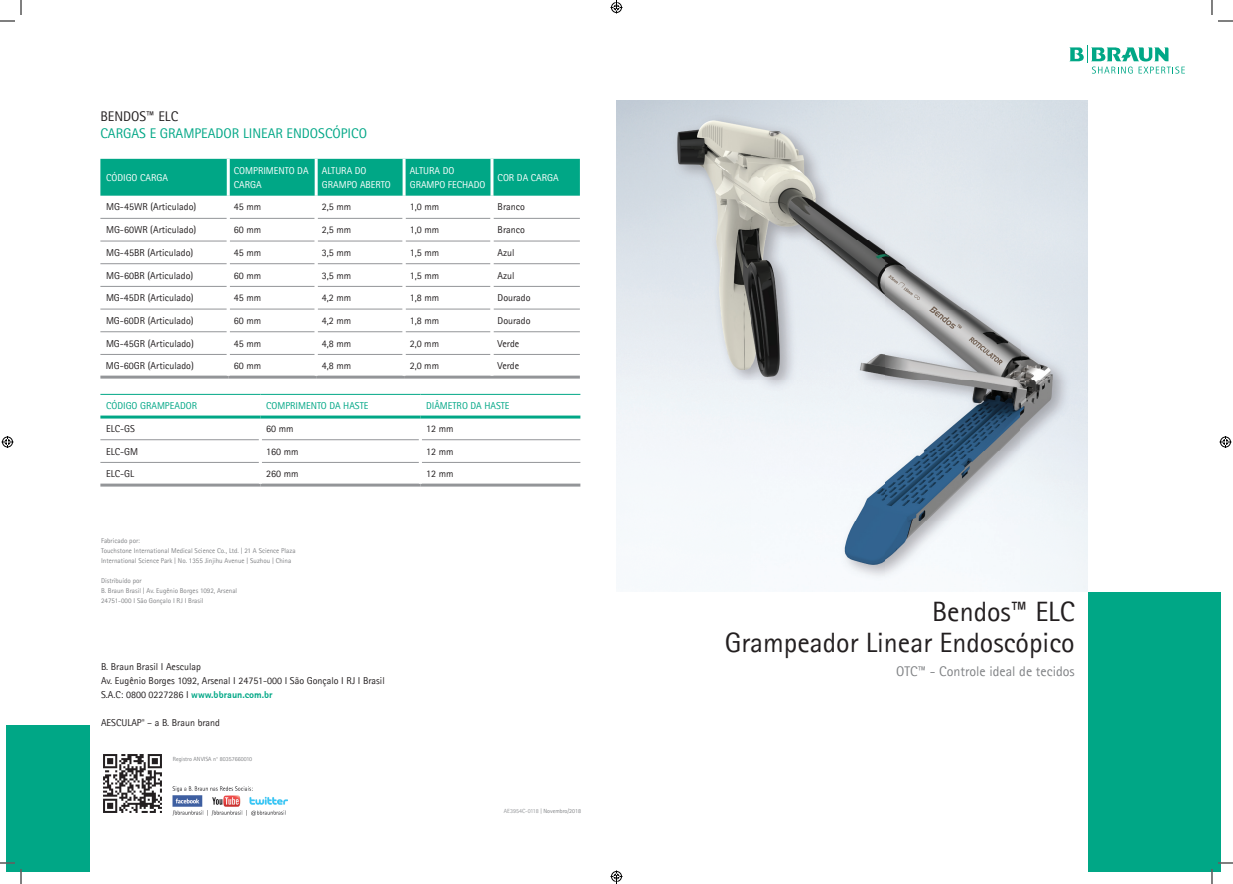
<style>
.page{position:relative;width:1233px;height:884px;background:#fff}
.page>*{position:absolute;margin:0;border:0;box-sizing:border-box;transform-origin:0 0}
.t1{font:28px/31px "Rotis Sans Serif";color:#231f20;text-align:right}
.t2{font:14px "Rotis Sans Serif";color:#00a786}
.t3{font:14px "Rotis Sans Serif";color:#808285}
.t4{font:14px "Rotis Sans Serif";color:#231f20}
.t5{font:10px/14px "Rotis Sans Serif";color:#231f20}
.t6{font:10px/14px "Rotis Sans Serif";color:#fff}
.t7{font:10px "Rotis Sans Serif";color:#00a786}
.t8{font:7px/10px "Rotis Sans Serif";color:#808285}
.t9{font:6px "Rotis Sans Serif";color:#808285}
.s1{font-weight:700;color:#00a786}
.s2{color:#939598}
</style>
<div class="page">
<svg style="left:1069px;top:45px;width:115px;height:29px"></svg>
<div style="left:1087px;top:591px;width:133px;height:280px;background:#00a786"></div>
<img style="left:103px;top:754px;width:59px;height:59px">
<img style="left:173px;top:787px;width:114px;height:28px">
<div style="left:7px;top:725px;width:83px;height:146px;background:#00a786"></div>
<img style="left:616px;top:100px;width:472px;height:491px">
<div style="left:100px;top:159px;width:480px;height:37px;background:#00a786"></div>
<hr style="left:100px;top:218px;width:127px;height:1px;background:#939598">
<hr style="left:230px;top:218px;width:85px;height:1px;background:#939598">
<hr style="left:318px;top:218px;width:84px;height:1px;background:#939598">
<hr style="left:405px;top:218px;width:85px;height:1px;background:#939598">
<hr style="left:493px;top:218px;width:87px;height:1px;background:#939598">
<hr style="left:100px;top:241px;width:127px;height:1px;background:#939598">
<hr style="left:230px;top:241px;width:85px;height:1px;background:#939598">
<hr style="left:318px;top:241px;width:84px;height:1px;background:#939598">
<hr style="left:405px;top:241px;width:85px;height:1px;background:#939598">
<hr style="left:493px;top:241px;width:87px;height:1px;background:#939598">
<hr style="left:100px;top:263px;width:127px;height:1px;background:#939598">
<hr style="left:230px;top:263px;width:85px;height:1px;background:#939598">
<hr style="left:318px;top:263px;width:84px;height:1px;background:#939598">
<hr style="left:405px;top:263px;width:85px;height:1px;background:#939598">
<hr style="left:493px;top:263px;width:87px;height:1px;background:#939598">
<hr style="left:100px;top:286px;width:127px;height:1px;background:#939598">
<hr style="left:230px;top:286px;width:85px;height:1px;background:#939598">
<hr style="left:318px;top:286px;width:84px;height:1px;background:#939598">
<hr style="left:405px;top:286px;width:85px;height:1px;background:#939598">
<hr style="left:493px;top:286px;width:87px;height:1px;background:#939598">
<hr style="left:100px;top:309px;width:127px;height:1px;background:#939598">
<hr style="left:230px;top:309px;width:85px;height:1px;background:#939598">
<hr style="left:318px;top:309px;width:84px;height:1px;background:#939598">
<hr style="left:405px;top:309px;width:85px;height:1px;background:#939598">
<hr style="left:493px;top:309px;width:87px;height:1px;background:#939598">
<hr style="left:100px;top:331px;width:127px;height:1px;background:#939598">
<hr style="left:230px;top:331px;width:85px;height:1px;background:#939598">
<hr style="left:318px;top:331px;width:84px;height:1px;background:#939598">
<hr style="left:405px;top:331px;width:85px;height:1px;background:#939598">
<hr style="left:493px;top:331px;width:87px;height:1px;background:#939598">
<hr style="left:100px;top:354px;width:127px;height:1px;background:#939598">
<hr style="left:230px;top:354px;width:85px;height:1px;background:#939598">
<hr style="left:318px;top:354px;width:84px;height:1px;background:#939598">
<hr style="left:405px;top:354px;width:85px;height:1px;background:#939598">
<hr style="left:493px;top:354px;width:87px;height:1px;background:#939598">
<hr style="left:100px;top:376px;width:128px;height:3px;background:#939598">
<hr style="left:228px;top:376px;width:88px;height:3px;background:#939598">
<hr style="left:316px;top:376px;width:88px;height:3px;background:#939598">
<hr style="left:404px;top:376px;width:88px;height:3px;background:#939598">
<hr style="left:492px;top:376px;width:88px;height:3px;background:#939598">
<hr style="left:227px;top:159px;width:3px;height:37px;background:#fff">
<hr style="left:315px;top:159px;width:3px;height:37px;background:#fff">
<hr style="left:402px;top:159px;width:3px;height:37px;background:#fff">
<hr style="left:490px;top:159px;width:3px;height:37px;background:#fff">
<hr style="left:100px;top:484px;width:160px;height:3px;background:#939598">
<hr style="left:260px;top:484px;width:160px;height:3px;background:#939598">
<hr style="left:420px;top:484px;width:160px;height:3px;background:#939598">
<hr style="left:100px;top:439px;width:159px;height:1px;background:#939598">
<hr style="left:262px;top:439px;width:157px;height:1px;background:#939598">
<hr style="left:422px;top:439px;width:158px;height:1px;background:#939598">
<hr style="left:100px;top:462px;width:159px;height:1px;background:#939598">
<hr style="left:262px;top:462px;width:157px;height:1px;background:#939598">
<hr style="left:422px;top:462px;width:158px;height:1px;background:#939598">
<hr style="left:100px;top:416px;width:160px;height:3px;background:#00a786">
<hr style="left:260px;top:416px;width:160px;height:3px;background:#00a786">
<hr style="left:420px;top:416px;width:160px;height:3px;background:#00a786">
<hr style="left:100px;top:394px;width:160px;height:1px;background:#00a786">
<hr style="left:260px;top:394px;width:160px;height:1px;background:#00a786">
<hr style="left:420px;top:394px;width:160px;height:1px;background:#00a786">
<svg style="left:1218px;top:20px;width:15px;height:2px"></svg>
<svg style="left:1218px;top:862px;width:15px;height:2px"></svg>
<svg style="left:0;top:0;width:22px;height:22px"></svg>
<svg style="left:0;top:862px;width:22px;height:22px"></svg>
<svg style="left:1211px;top:0;width:1px;height:15px"></svg>
<svg style="left:1211px;top:869px;width:1px;height:15px"></svg>
<svg style="left:2px;top:436px;width:12px;height:12px"></svg>
<svg style="left:1219px;top:436px;width:12px;height:12px"></svg>
<svg style="left:610px;top:0;width:12px;height:14px"></svg>
<svg style="left:610px;top:870px;width:12px;height:14px"></svg>
<h2 class="t4" style="left:100px;top:108px;width:79px">BENDOS™ ELC</h2>
<h2 class="t2" style="left:100px;top:125px;width:268px">CARGAS E GRAMPEADOR LINEAR ENDOSCÓPICO</h2>
<p class="t6" style="left:106px;top:170px;width:63px">CÓDIGO CARGA</p>
<p class="t6" style="left:234px;top:163px;width:76px">COMPRIMENTO DA<br>CARGA</p>
<p class="t6" style="left:322px;top:163px;width:70px">ALTURA DO<br>GRAMPO ABERTO</p>
<p class="t6" style="left:410px;top:163px;width:77px">ALTURA DO<br>GRAMPO FECHADO</p>
<p class="t6" style="left:497px;top:170px;width:62px">COR DA CARGA</p>
<p class="t5" style="left:106px;top:200px;width:92px">MG-45WR (Articulado)</p>
<p class="t5" style="left:234px;top:200px;width:29px">45 mm</p>
<p class="t5" style="left:322px;top:200px;width:31px">2,5 mm</p>
<p class="t5" style="left:410px;top:200px;width:31px">1,0 mm</p>
<p class="t5" style="left:497px;top:200px;width:29px">Branco</p>
<p class="t5" style="left:106px;top:223px;width:92px">MG-60WR (Articulado)</p>
<p class="t5" style="left:234px;top:223px;width:29px">60 mm</p>
<p class="t5" style="left:322px;top:223px;width:31px">2,5 mm</p>
<p class="t5" style="left:410px;top:223px;width:31px">1,0 mm</p>
<p class="t5" style="left:497px;top:223px;width:29px">Branco</p>
<p class="t5" style="left:106px;top:245px;width:89px">MG-45BR (Articulado)</p>
<p class="t5" style="left:234px;top:245px;width:29px">45 mm</p>
<p class="t5" style="left:322px;top:245px;width:31px">3,5 mm</p>
<p class="t5" style="left:410px;top:245px;width:31px">1,5 mm</p>
<p class="t5" style="left:497px;top:245px;width:19px">Azul</p>
<p class="t5" style="left:106px;top:268px;width:89px">MG-60BR (Articulado)</p>
<p class="t5" style="left:234px;top:268px;width:29px">60 mm</p>
<p class="t5" style="left:322px;top:268px;width:31px">3,5 mm</p>
<p class="t5" style="left:410px;top:268px;width:31px">1,5 mm</p>
<p class="t5" style="left:497px;top:268px;width:19px">Azul</p>
<p class="t5" style="left:106px;top:291px;width:89px">MG-45DR (Articulado)</p>
<p class="t5" style="left:234px;top:291px;width:29px">45 mm</p>
<p class="t5" style="left:322px;top:291px;width:31px">4,2 mm</p>
<p class="t5" style="left:410px;top:291px;width:31px">1,8 mm</p>
<p class="t5" style="left:497px;top:291px;width:34px">Dourado</p>
<p class="t5" style="left:106px;top:313px;width:89px">MG-60DR (Articulado)</p>
<p class="t5" style="left:234px;top:313px;width:29px">60 mm</p>
<p class="t5" style="left:322px;top:313px;width:31px">4,2 mm</p>
<p class="t5" style="left:410px;top:313px;width:31px">1,8 mm</p>
<p class="t5" style="left:497px;top:313px;width:34px">Dourado</p>
<p class="t5" style="left:106px;top:336px;width:89px">MG-45GR (Articulado)</p>
<p class="t5" style="left:234px;top:336px;width:29px">45 mm</p>
<p class="t5" style="left:322px;top:336px;width:31px">4,8 mm</p>
<p class="t5" style="left:410px;top:336px;width:31px">2,0 mm</p>
<p class="t5" style="left:497px;top:336px;width:23px">Verde</p>
<p class="t5" style="left:106px;top:359px;width:89px">MG-60GR (Articulado)</p>
<p class="t5" style="left:234px;top:359px;width:29px">60 mm</p>
<p class="t5" style="left:322px;top:359px;width:31px">4,8 mm</p>
<p class="t5" style="left:410px;top:359px;width:31px">2,0 mm</p>
<p class="t5" style="left:497px;top:359px;width:23px">Verde</p>
<p class="t7" style="left:106px;top:400px;width:92px">CÓDIGO GRAMPEADOR</p>
<p class="t7" style="left:266px;top:400px;width:104px">COMPRIMENTO DA HASTE</p>
<p class="t7" style="left:426px;top:400px;width:85px">DIÂMETRO DA HASTE</p>
<p class="t5" style="left:106px;top:421px;width:30px">ELC-GS</p>
<p class="t5" style="left:266px;top:421px;width:29px">60 mm</p>
<p class="t5" style="left:426px;top:421px;width:29px">12 mm</p>
<p class="t5" style="left:106px;top:444px;width:34px">ELC-GM</p>
<p class="t5" style="left:266px;top:444px;width:34px">160 mm</p>
<p class="t5" style="left:426px;top:444px;width:29px">12 mm</p>
<p class="t5" style="left:106px;top:467px;width:30px">ELC-GL</p>
<p class="t5" style="left:266px;top:467px;width:34px">260 mm</p>
<p class="t5" style="left:426px;top:467px;width:29px">12 mm</p>
<p class="t8" style="left:101px;top:535px;width:196px">Fabricado por:<br>Touchstone International Medical Science Co., Ltd. | 21 A Science Plaza<br>International Science Park | No. 1355 Jinjihu Avenue | Suzhou | China</p>
<p class="t8" style="left:101px;top:575px;width:138px">Distribuído por<br>B. Braun Brasil | Av. Eugênio Borges 1092, Arsenal<br>24751-000 I São Gonçalo I RJ I Brasil</p>
<p class="t5" style="left:101px;top:659px;width:285px">B. Braun Brasil I Aesculap<br>Av. Eugênio Borges 1092, Arsenal I 24751-000 I São Gonçalo I RJ I Brasil<br>S.A.C: 0800 0227286 I <span class="s1">www.bbraun.com.br</span></p>
<p class="t5" style="left:101px;top:715px;width:120px">AESCULAP<sup>®</sup> – a B. Braun brand</p>
<p class="t9" style="left:173px;top:755px;width:81px">Registro ANVISA n° 80357660010</p>
<p class="t9" style="left:504px;top:807px;width:79px"><span class="s2">AE3954C-0118</span> | Novembro/2018</p>
<h1 class="t1" style="left:724px;top:596px;width:351px">Bendos™ ELC<br>Grampeador Linear Endoscópico</h1>
<h2 class="t3" style="left:896px;top:663px;width:180px">OTC™ - Controle ideal de tecidos</h2>
</div>
